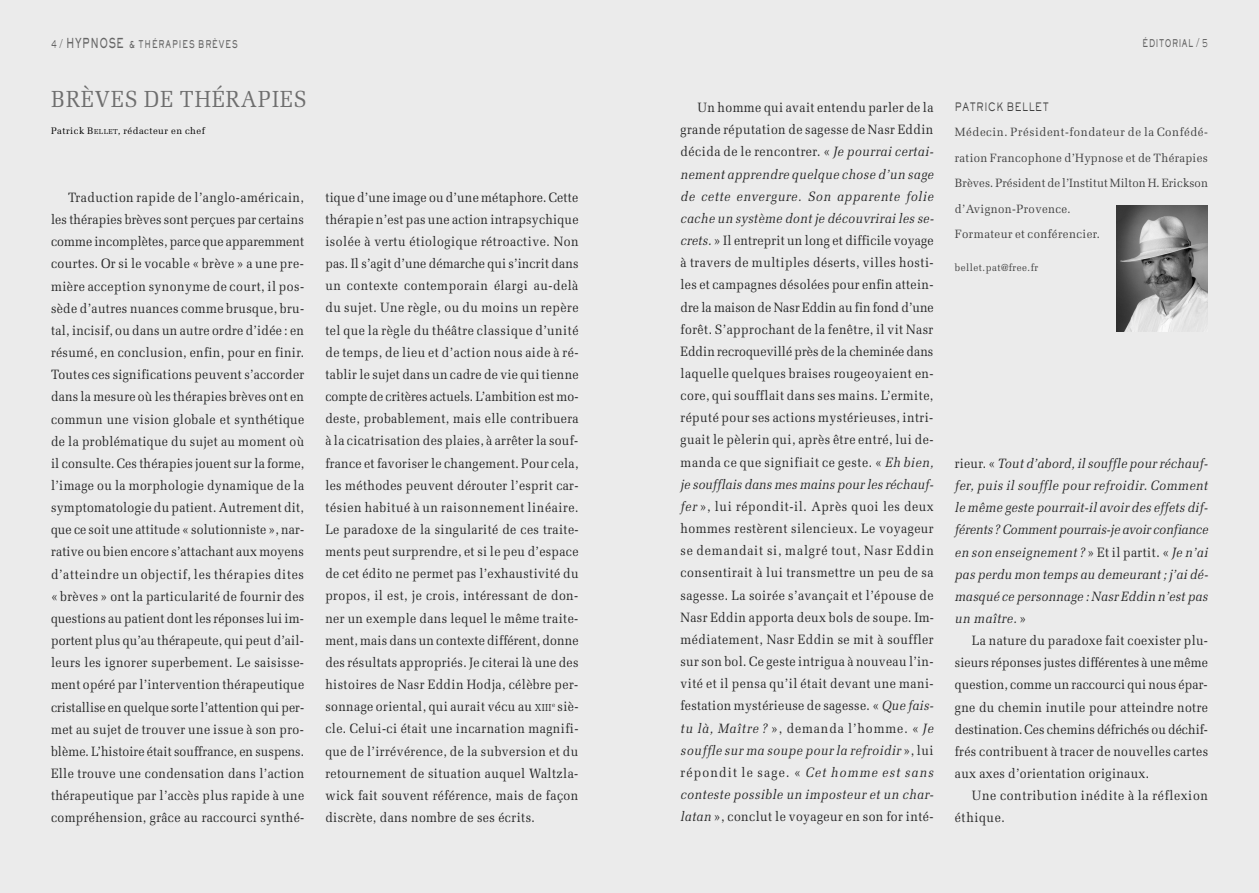
<style>
.page{position:relative;width:1259px;height:893px;background:#ebebeb}
.page>*{position:absolute;margin:0;border:0;box-sizing:border-box;transform-origin:0 0}
.t1{font:23.25px "Melior";letter-spacing:.05em;color:#6e6e6e;scale:.9 1}
.t2{font:13.5px/22.2px "Melior";letter-spacing:.035em;color:#262626;text-align:justify;scale:.91 1}
.t3{font:italic 13.5px/22.2px "Melior";letter-spacing:.015em;color:#262626;text-align:justify;scale:.91 1}
.t4{font:12px/25.5px "Melior";letter-spacing:.025em;color:#404040;scale:.95 1}
.t5{font:500 11.4px "AT Sackers Gothic";letter-spacing:.08em;color:#404040;scale:.71 1}
.t6{font:10.5px "AT Sackers Heavy Gothic";letter-spacing:.125em;color:#666;scale:.65 1}
.t7{font:10.5px "AT Sackers Heavy Gothic";letter-spacing:.08em;color:#666;scale:.65 1}
.t8{font:10.2px "Melior";letter-spacing:.05em;color:#404040;scale:.95 1}
.t9{font:9.45px "Melior";letter-spacing:.05em;color:#000}
.s1{font-family:"AT Sackers Gothic";font-weight:300;font-size:12px;color:#4d4d4d}
.s2{font-size:13.5px}
.s3{font-size:7.05px}
.s4{font-size:10.2px}
.s5{font-style:italic}
.s6{font-style:normal}
</style>
<div class="page">
<img style="left:1116px;top:205px;width:92px;height:127px">
<p class="t6" style="left:51px;top:40px;width:289px"><span class="s1">4 /</span> <span class="s2">HYPNOSE</span> &amp; THÉRAPIES BRÈVES</p>
<p class="t7" style="left:1142px;top:39px;width:102px">ÉDITORIAL <span class="s1">/ 5</span></p>
<h1 class="t1" style="left:51px;top:85px;width:286px">BRÈVES DE THÉRAPIES</h1>
<p class="t9" style="left:51px;top:125px;width:155px">Patrick B<span class="s3">ELLET</span>, rédacteur en chef</p>
<p class="t2" style="left:51px;top:186px;width:280px;text-indent:17px">Traduction rapide de l’anglo-américain, les thérapies brèves sont perçues par certains comme incomplètes, parce que apparemment courtes. Or si le vocable « brève » a une pre&shy;mière acception synonyme de court, il pos&shy;sède d’autres nuances comme brusque, bru&shy;tal, incisif, ou dans un autre ordre d’idée : en résumé, en conclusion, enfin, pour en finir.<br>Toutes ces significations peuvent s’accorder dans la mesure où les thérapies brèves ont en commun une vision globale et synthétique de la problématique du sujet au moment où il consulte. Ces thérapies jouent sur la forme, l’image ou la morphologie dynamique de la symptomatologie du patient. Autrement dit, que ce soit une attitude « solutionniste », nar&shy;rative ou bien encore s’attachant aux moyens d’atteindre un objectif, les thérapies dites « brèves » ont la particularité de fournir des questions au patient dont les réponses lui im&shy;portent plus qu’au thérapeute, qui peut d’ail&shy;leurs les ignorer superbement. Le saisisse&shy;ment opéré par l’intervention thérapeutique cristallise en quelque sorte l’attention qui per&shy;met au sujet de trouver une issue à son pro&shy;blème. L’histoire était souffrance, en suspens.<br>Elle trouve une condensation dans l’action thérapeutique par l’accès plus rapide à une compréhension, grâce au raccourci synthé-</p>
<p class="t2" style="left:325px;top:186px;width:280px">tique d’une image ou d’une métaphore. Cette thérapie n’est pas une action intrapsychique isolée à vertu étiologique rétroactive. Non pas. Il s’agit d’une démarche qui s’incrit dans un contexte contemporain élargi au-delà du sujet. Une règle, ou du moins un repère tel que la règle du théâtre classique d’unité de temps, de lieu et d’action nous aide à ré&shy;tablir le sujet dans un cadre de vie qui tienne compte de critères actuels. L’ambition est mo&shy;deste, probablement, mais elle contribuera à la cicatrisation des plaies, à arrêter la souf&shy;france et favoriser le changement. Pour cela, les méthodes peuvent dérouter l’esprit car&shy;tésien habitué à un raisonnement linéaire.<br>Le paradoxe de la singularité de ces traite&shy;ments peut surprendre, et si le peu d’espace de cet édito ne permet pas l’exhaustivité du propos, il est, je crois, intéressant de don&shy;ner un exemple dans lequel le même traite&shy;ment, mais dans un contexte différent, donne des résultats appropriés. Je citerai là une des histoires de Nasr Eddin Hodja, célèbre per&shy;sonnage oriental, qui aurait vécu au <span class="s4">XIII</span><sup>e</sup> siè&shy;cle. Celui-ci était une incarnation magnifi&shy;que de l’irrévérence, de la subversion et du retournement de situation auquel Waltzla&shy;wick fait souvent référence, mais de façon discrète, dans nombre de ses écrits.</p>
<p class="t2" style="left:680px;top:96px;width:280px;text-indent:17px">Un homme qui avait entendu parler de la grande réputation de sagesse de Nasr Eddin décida de le rencontrer. « <span class="s5">Je pourrai certai&shy;nement apprendre quelque chose d’un sage de cette envergure. Son apparente folie cache un système dont je découvrirai les se&shy;crets.</span> » Il entreprit un long et difficile voyage à travers de multiples déserts, villes hosti&shy;les et campagnes désolées pour enfin attein&shy;dre la maison de Nasr Eddin au fin fond d’une forêt. S’approchant de la fenêtre, il vit Nasr Eddin recroquevillé près de la cheminée dans laquelle quelques braises rougeoyaient en&shy;core, qui soufflait dans ses mains. L’ermite, réputé pour ses actions mystérieuses, intri&shy;guait le pèlerin qui, après être entré, lui de&shy;manda ce que signifiait ce geste. « <span class="s5">Eh bien, je soufflais dans mes mains pour les réchauf&shy;fer</span> », lui répondit-il. Après quoi les deux hommes restèrent silencieux. Le voyageur se demandait si, malgré tout, Nasr Eddin consentirait à lui transmettre un peu de sa sagesse. La soirée s’avançait et l’épouse de Nasr Eddin apporta deux bols de soupe. Im&shy;médiatement, Nasr Eddin se mit à souffler sur son bol. Ce geste intrigua à nouveau l’in&shy;vité et il pensa qu’il était devant une mani&shy;festation mystérieuse de sagesse. « <span class="s5">Que fais&shy;tu là, Maître ?</span> », demanda l’homme. « <span class="s5">Je souffle sur ma soupe pour la refroidir</span> », lui répondit le sage. « <span class="s5">Cet homme est sans conteste possible un imposteur et un char&shy;latan</span> », conclut le voyageur en son for inté-</p>
<p class="t5" style="left:955px;top:102px;width:134px">PATRICK BELLET</p>
<p class="t4" style="left:955px;top:119px;width:268px">Médecin. Président-fondateur de la Confédé&shy;ration Francophone d’Hypnose et de Thérapies Brèves. Président de l’Institut Milton H. Erickson d’Avignon-Provence.<br>Formateur et conférencier.</p>
<p class="t8" style="left:955px;top:262px;width:89px">bellet.pat@free.fr</p>
<p class="t3" style="left:955px;top:452px;width:280px"><span class="s6">rieur. «</span> Tout d’abord, il souffle pour réchauf&shy;fer, puis il souffle pour refroidir. Comment le même geste pourrait-il avoir des effets dif&shy;férents? Comment pourrais-je avoir confiance en son enseignement ? <span class="s6">» Et il partit. «</span> Je n’ai pas perdu mon temps au demeurant ; j’ai dé&shy;masqué ce personnage : Nasr Eddin n’est pas un maître. <span class="s6">»</span></p>
<p class="t2" style="left:955px;top:629px;width:280px;text-indent:17px">La nature du paradoxe fait coexister plu&shy;sieurs réponses justes différentes à une même question, comme un raccourci qui nous épar&shy;gne du chemin inutile pour atteindre notre destination. Ces chemins défrichés ou déchif&shy;frés contribuent à tracer de nouvelles cartes aux axes d’orientation originaux.</p>
<p class="t2" style="left:955px;top:784px;width:280px;text-indent:17px">Une contribution inédite à la réflexion éthique.</p>
</div>
